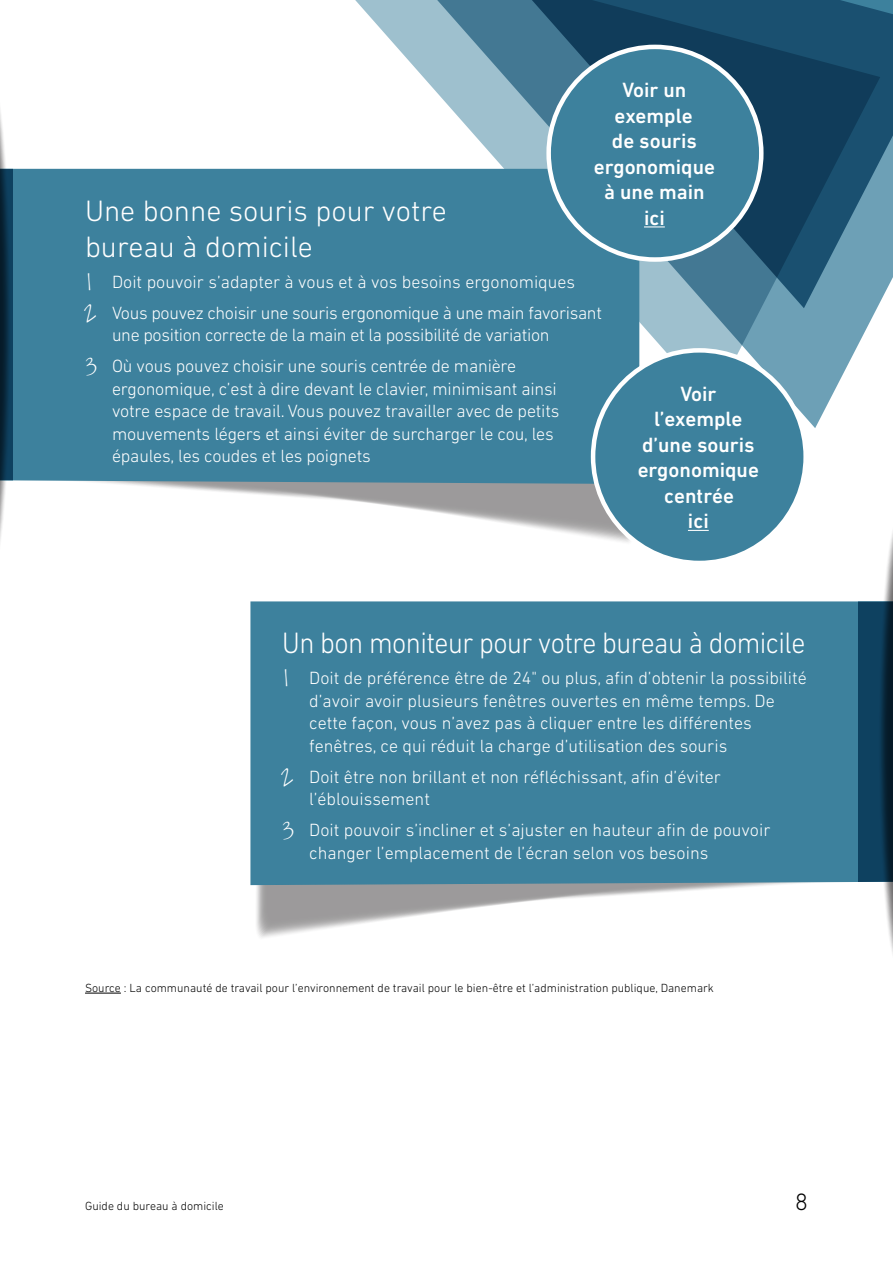
<style>
.page{position:relative;width:893px;height:1263px;background:#fff}
.page>*{position:absolute;margin:0;border:0;box-sizing:border-box;transform-origin:0 0}
.t1{font:300 30px/36px "DIN Next LT Pro";color:#fff}
.t2{font:300 30px "DIN Next LT Pro";letter-spacing:-.02em;color:#fff;scale:.93 1}
.t3{font:300 24px "DIN Next LT Pro";color:#000}
.t4{font:500 21px/25.5px "DIN Next LT Pro";color:#fff;text-align:center}
.t5{font:300 18px/22.5px "DIN Next LT Pro";color:#fff}
.t6{font:300 18px/31px "DIN Next LT Pro";letter-spacing:-.02em;color:#fff}
.t7{font:300 12px "DIN Next LT Pro";color:#000}
.s1{font-family:"Jenna Sue Pro";font-weight:400;font-size:30px}
</style>
<div class="page">
<svg style="left:282px;top:0;width:595px;height:404px"></svg>
<svg style="left:374px;top:0;width:519px;height:308px;background:#557e95"></svg>
<svg style="left:125px;top:484px;width:476px;height:19px;fill:#9c9a9b"></svg>
<div style="left:12px;top:169px;width:627px;height:315px;background:#3d819d"></div>
<svg style="left:0;top:111px;width:12px;height:430px"></svg>
<svg style="left:280px;top:885px;width:486px;height:17px;fill:#9c9a9b"></svg>
<div style="left:250px;top:601px;width:628px;height:284px;background:#3d819d"></div>
<svg style="left:878px;top:532px;width:15px;height:421px"></svg>
<div style="left:549px;top:47px;width:212px;height:212px;background:#3d819d;border-radius:50%"></div>
<svg style="left:644px;top:226px;width:21px;height:1px"></svg>
<div style="left:593px;top:350px;width:213px;height:213px;background:#3d819d;border-radius:50%"></div>
<svg style="left:688px;top:530px;width:21px;height:1px"></svg>
<hr style="left:85px;top:993px;width:36px;height:1px;background:#000">
<p class="t4" style="left:594px;top:77px;width:123px">Voir un exemple<br>de souris ergonomique à une main ici</p>
<h1 class="t1" style="left:85px;top:192px;width:363px">Une bonne souris pour votre bureau à domicile</h1>
<p class="t6" style="left:85px;top:266px;width:518px"><span class="s1">1</span> Doit pouvoir s’adapter à vous et à vos besoins ergonomiques<br><span class="s1">2</span> Vous pouvez choisir une souris ergonomique à une main favorisant</p>
<p class="t6" style="left:85px;top:320px;width:466px;text-indent:27px">une position correcte de la main et la possibilité de variation<br><span class="s1">3</span> Où vous pouvez choisir une souris centrée de manière</p>
<p class="t5" style="left:112px;top:377px;width:449px">ergonomique, c’est à dire devant le clavier, minimisant ainsi votre espace de travail. Vous pouvez travailler avec de petits mouvements légers et ainsi éviter de surcharger le cou, les épaules, les coudes et les poignets</p>
<p class="t4" style="left:638px;top:381px;width:123px">Voir l’exemple d’une souris ergonomique centrée<br>ici</p>
<h1 class="t2" style="left:282px;top:626px;width:564px">Un bon moniteur pour votre bureau à domicile</h1>
<p class="t5" style="left:309px;top:666px;width:499px;text-indent:-27px"><span class="s1">1</span> Doit de préférence être de 24" ou plus, afin d’obtenir la possibilité d’avoir avoir plusieurs fenêtres ouvertes en même temps. De cette façon, vous n’avez pas à cliquer entre les différentes fenêtres, ce qui réduit la charge d’utilisation des souris</p>
<p class="t5" style="left:309px;top:765px;width:413px;text-indent:-27px"><span class="s1">2</span> Doit être non brillant et non réfléchissant, afin d’éviter l’éblouissement</p>
<p class="t5" style="left:309px;top:818px;width:463px;text-indent:-27px"><span class="s1">3</span> Doit pouvoir s’incliner et s’ajuster en hauteur afin de pouvoir changer l’emplacement de l’écran selon vos besoins</p>
<p class="t7" style="left:85px;top:981px;width:630px">Source : La communauté de travail pour l’environnement de travail pour le bien-être et l’administration publique, Danemark</p>
<p class="t7" style="left:85px;top:1199px;width:140px">Guide du bureau à domicile</p>
<h2 class="t3" style="left:795px;top:1188px;width:14px">8</h2>
</div>
